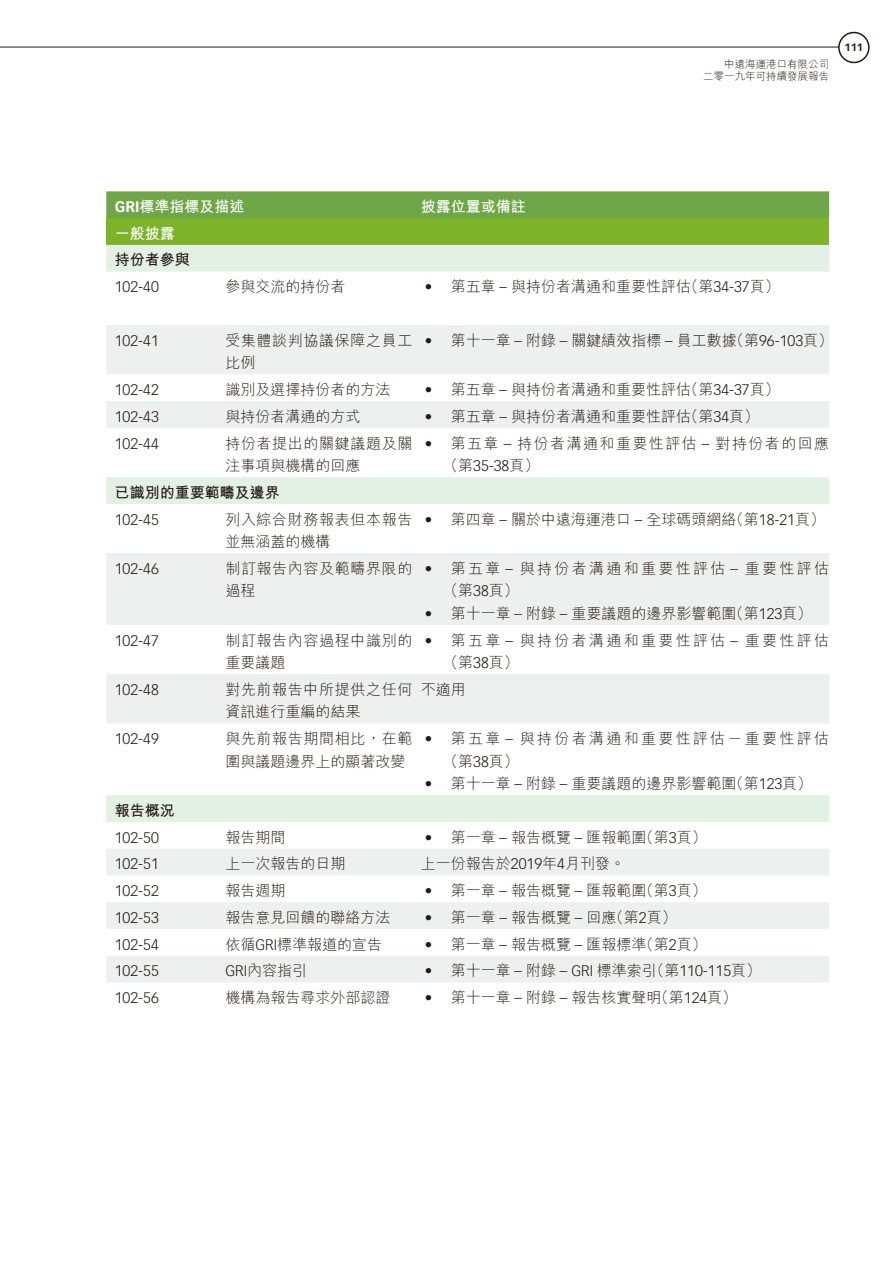
<style>
.page{position:relative;width:893px;height:1263px;background:#fff}
.page>*{position:absolute;margin:0;border:0;box-sizing:border-box;transform-origin:0 0}
.t1{font:15px/22.5px "M Hei HK Light E Ten B5 H";color:#231916}
.t2{font:300 15px "Vectora LT Std";color:#231916}
.t3{font:15px/22.5px "M Hei HK Light E Ten B5 H";letter-spacing:.045em;color:#231916}
.t4{font:15px/22.5px "M Hei HK Light E Ten B5 H";letter-spacing:.155em;color:#231916}
.t5{font:15px "M Hei HK Light E Ten B5 H";letter-spacing:.095em;color:#231916}
.t6{font:15px "M Hei HK Bold E Ten B5 H";color:#fff}
.t7{font:15px "M Hei HK Bold E Ten B5 H";color:#231916}
.t8{font:10.5px/12px "M Hei HK Light E Ten B5 H";color:#231916;text-align:right}
.t9{font:700 10.5px "Vectora LT Std";color:#231916}
.s1{font-family:"Vectora LT Std";font-weight:700}
.s2{font-family:"Vectora LT Std";font-weight:300}
.s3{font-family:"M Hei HK Light E Ten B5 H";font-weight:400}
</style>
<div class="page">
<div style="left:838px;top:32px;width:32px;height:31px;border:2px solid #231916;border-radius:50%"></div>
<hr style="left:0;top:47px;width:839px;height:1px;background:#231916">
<div style="left:106px;top:191px;width:723px;height:27px;background:#6ea748"></div>
<div style="left:106px;top:218px;width:723px;height:27px;background:#7eb329"></div>
<div style="left:106px;top:245px;width:723px;height:27px;background:#e2f1e4"></div>
<svg style="left:106px;top:325px;width:723px;height:657px"></svg>
<p class="t8" style="left:703px;top:59px;width:127px">中遠海運港口有限公司<br>二零一九年可持續發展報告</p>
<p class="t9" style="left:844px;top:42px;width:20px">111</p>
<p class="t6" style="left:115px;top:201px;width:131px"><span class="s1">GRI</span>標準指標及描述</p>
<p class="t6" style="left:421px;top:201px;width:106px">披露位置或備註</p>
<p class="t6" style="left:115px;top:227px;width:61px">一般披露</p>
<p class="t7" style="left:115px;top:254px;width:76px">持份者參與</p>
<p class="t2" style="left:115px;top:280px;width:45px">102-40</p>
<p class="t1" style="left:225px;top:277px;width:121px">參與交流的持份者</p>
<p class="t1" style="left:425px;top:277px;width:357px"><span class="s2">•</span> 第五章 <span class="s2">–</span> 與持份者溝通和重要性評估（第<span class="s2">34-37</span>頁）</p>
<p class="t2" style="left:115px;top:333px;width:45px">102-41</p>
<p class="t3" style="left:225px;top:331px;width:189px">受集體談判協議保障之員工比例</p>
<p class="t1" style="left:425px;top:331px;width:410px"><span class="s2">•</span> 第十一章 <span class="s2">–</span> 附錄 <span class="s2">–</span> 關鍵績效指標 <span class="s2">–</span> 員工數據（第<span class="s2">96-103</span>頁）</p>
<p class="t2" style="left:115px;top:382px;width:45px">102-42</p>
<p class="t1" style="left:225px;top:380px;width:166px">識別及選擇持份者的方法</p>
<p class="t1" style="left:425px;top:380px;width:357px"><span class="s2">•</span> 第五章 <span class="s2">–</span> 與持份者溝通和重要性評估（第<span class="s2">34-37</span>頁）</p>
<p class="t2" style="left:115px;top:409px;width:45px">102-43</p>
<p class="t1" style="left:225px;top:407px;width:136px">與持份者溝通的方式</p>
<p class="t1" style="left:425px;top:407px;width:336px"><span class="s2">•</span> 第五章 <span class="s2">–</span> 與持份者溝通和重要性評估（第<span class="s2">34</span>頁）</p>
<p class="t2" style="left:115px;top:436px;width:45px">102-44</p>
<p class="t3" style="left:225px;top:434px;width:189px">持份者提出的關鍵議題及關注事項與機構的回應</p>
<p class="t5" style="left:425px;top:437px;width:406px"><span class="s2">•</span> 第五章 <span class="s2">–</span> 持份者溝通和重要性評估 <span class="s2">–</span> 對持份者的回應</p>
<p class="t2" style="left:443px;top:458px;width:98px"><span class="s3">（第</span>35-38<span class="s3">頁）</span></p>
<p class="t7" style="left:115px;top:486px;width:166px">已識別的重要範疇及邊界</p>
<p class="t2" style="left:115px;top:512px;width:45px">102-45</p>
<p class="t3" style="left:225px;top:510px;width:189px">列入綜合財務報表但本報告並無涵蓋的機構</p>
<p class="t1" style="left:425px;top:510px;width:402px"><span class="s2">•</span> 第四章 <span class="s2">–</span> 關於中遠海運港口 <span class="s2">–</span> 全球碼頭網絡（第<span class="s2">18-21</span>頁）</p>
<p class="t2" style="left:115px;top:561px;width:45px">102-46</p>
<p class="t3" style="left:225px;top:559px;width:189px">制訂報告內容及範疇界限的過程</p>
<p class="t4" style="left:443px;top:559px;width:387px;text-indent:-19px"><span class="s2">•</span> 第五章 <span class="s2">–</span> 與持份者溝通和重要性評估 <span class="s2">–</span> 重要性評估（第<span class="s2">38</span>頁）</p>
<p class="t1" style="left:425px;top:604px;width:389px"><span class="s2">•</span> 第十一章 <span class="s2">–</span> 附錄 <span class="s2">–</span> 重要議題的邊界影響範圍（第<span class="s2">123</span>頁）</p>
<p class="t2" style="left:115px;top:633px;width:45px">102-47</p>
<p class="t3" style="left:225px;top:631px;width:189px">制訂報告內容過程中識別的重要議題</p>
<p class="t4" style="left:443px;top:631px;width:387px;text-indent:-19px"><span class="s2">•</span> 第五章 <span class="s2">–</span> 與持份者溝通和重要性評估 <span class="s2">–</span> 重要性評估（第<span class="s2">38</span>頁）</p>
<p class="t2" style="left:115px;top:682px;width:45px">102-48</p>
<p class="t3" style="left:225px;top:680px;width:189px">對先前報告中所提供之任何資訊進行重編的結果</p>
<p class="t1" style="left:421px;top:680px;width:46px">不適用</p>
<p class="t2" style="left:115px;top:731px;width:45px">102-49</p>
<p class="t1" style="left:225px;top:729px;width:189px">與先前報告期間相比，在範圍與議題邊界上的顯著改變</p>
<p class="t4" style="left:443px;top:729px;width:387px;text-indent:-19px"><span class="s2">•</span> 第五章 <span class="s2">–</span> 與持份者溝通和重要性評估－重要性評估（第<span class="s2">38</span>頁）</p>
<p class="t1" style="left:425px;top:774px;width:389px"><span class="s2">•</span> 第十一章 <span class="s2">–</span> 附錄 <span class="s2">–</span> 重要議題的邊界影響範圍（第<span class="s2">123</span>頁）</p>
<p class="t7" style="left:115px;top:804px;width:61px">報告概況</p>
<p class="t2" style="left:115px;top:830px;width:45px">102-50</p>
<p class="t1" style="left:225px;top:828px;width:61px">報告期間</p>
<p class="t1" style="left:425px;top:828px;width:283px"><span class="s2">•</span> 第一章 <span class="s2">–</span> 報告概覽 <span class="s2">–</span> 匯報範圍（第<span class="s2">3</span>頁）</p>
<p class="t2" style="left:115px;top:857px;width:45px">102-51</p>
<p class="t1" style="left:225px;top:854px;width:121px">上一次報告的日期</p>
<p class="t1" style="left:421px;top:854px;width:206px">上一份報告於<span class="s2">2019</span>年<span class="s2">4</span>月刊發。</p>
<p class="t2" style="left:115px;top:883px;width:45px">102-52</p>
<p class="t1" style="left:225px;top:881px;width:61px">報告週期</p>
<p class="t1" style="left:425px;top:881px;width:283px"><span class="s2">•</span> 第一章 <span class="s2">–</span> 報告概覽 <span class="s2">–</span> 匯報範圍（第<span class="s2">3</span>頁）</p>
<p class="t2" style="left:115px;top:910px;width:45px">102-53</p>
<p class="t1" style="left:225px;top:908px;width:166px">報告意見回饋的聯絡方法</p>
<p class="t1" style="left:425px;top:908px;width:253px"><span class="s2">•</span> 第一章 <span class="s2">–</span> 報告概覽 <span class="s2">–</span> 回應（第<span class="s2">2</span>頁）</p>
<p class="t2" style="left:115px;top:937px;width:45px">102-54</p>
<p class="t1" style="left:225px;top:935px;width:158px">依循<span class="s2">GRI</span>標準報道的宣告</p>
<p class="t1" style="left:425px;top:935px;width:283px"><span class="s2">•</span> 第一章 <span class="s2">–</span> 報告概覽 <span class="s2">–</span> 匯報標準（第<span class="s2">2</span>頁）</p>
<p class="t2" style="left:115px;top:964px;width:45px">102-55</p>
<p class="t1" style="left:225px;top:961px;width:83px"><span class="s2">GRI</span>內容指引</p>
<p class="t1" style="left:425px;top:961px;width:338px"><span class="s2">•</span> 第十一章 <span class="s2">–</span> 附錄 <span class="s2">– GRI</span> 標準索引（第<span class="s2">110-115</span>頁）</p>
<p class="t2" style="left:115px;top:990px;width:45px">102-56</p>
<p class="t1" style="left:225px;top:988px;width:166px">機構為報告尋求外部認證</p>
<p class="t1" style="left:425px;top:988px;width:314px"><span class="s2">•</span> 第十一章 <span class="s2">–</span> 附錄 <span class="s2">–</span> 報告核實聲明（第<span class="s2">124</span>頁）</p>
</div>
